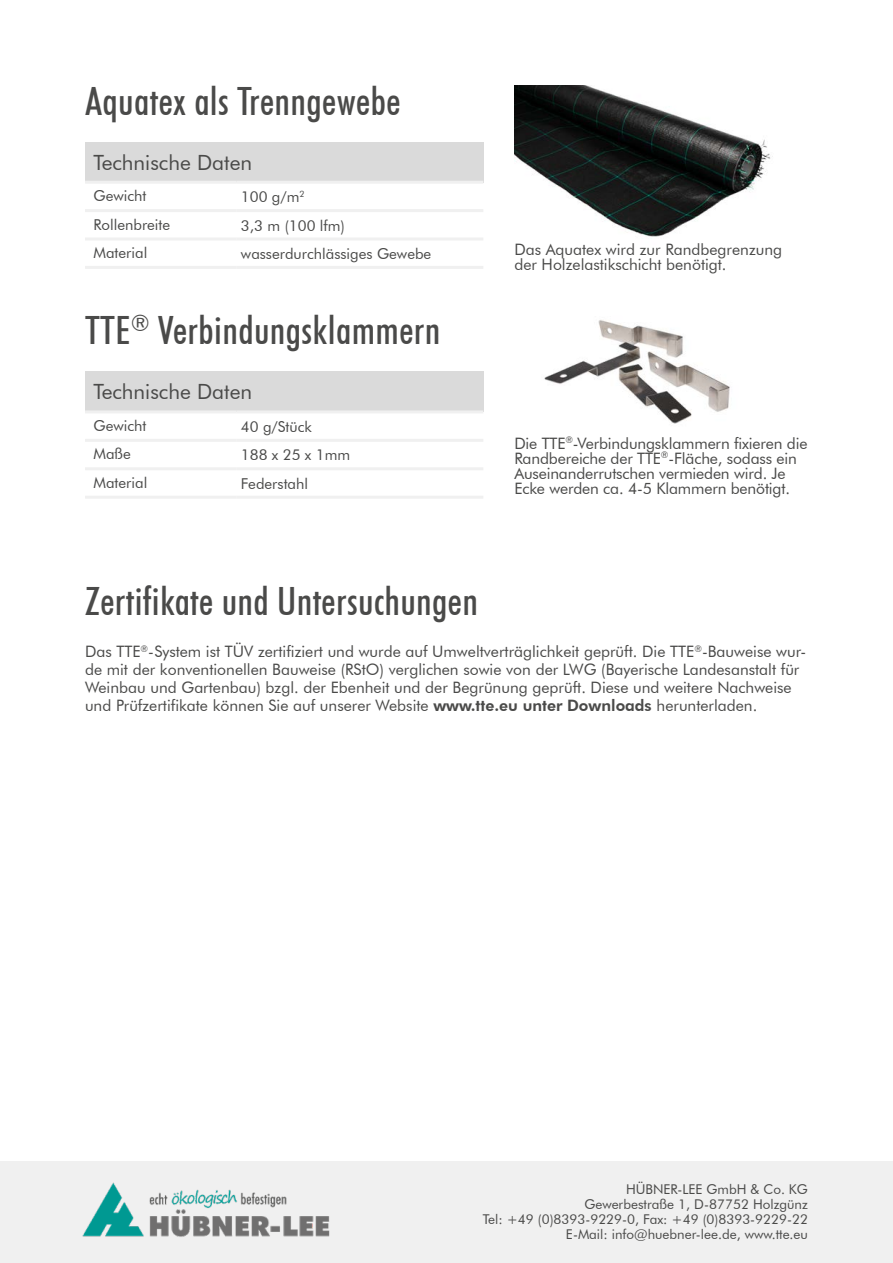
<style>
.page{position:relative;width:893px;height:1263px;background:#fff}
.page>*{position:absolute;margin:0;border:0;box-sizing:border-box;transform-origin:0 0}
.t1{font:500 condensed 39px "Futura BT";letter-spacing:.01em;color:#4a4a49}
.t2{font:21px "Futura BT";color:#4a4a49}
.t3{font:15.75px/15px "Futura BT";color:#4a4a49}
.t4{font:15px "Futura BT";color:#4a4a49}
.t5{font:13.5px/15px "Futura BT";color:#4a4a49;text-align:right}
.s1{font-weight:800}
</style>
<div class="page">
<div style="left:0;top:1161px;width:893px;height:102px;background:#f0f0f0"></div>
<img style="left:82px;top:1182px;width:248px;height:55px">
<div style="left:85px;top:372px;width:398px;height:40px;background:#dadada"></div>
<hr style="left:85px;top:467px;width:152px;height:3px;background:#f0f0f0">
<hr style="left:237px;top:467px;width:246px;height:3px;background:#f0f0f0">
<hr style="left:85px;top:496px;width:152px;height:3px;background:#f0f0f0">
<hr style="left:237px;top:496px;width:246px;height:3px;background:#f0f0f0">
<hr style="left:85px;top:410px;width:152px;height:3px;background:#f0f0f0">
<hr style="left:237px;top:410px;width:246px;height:3px;background:#f0f0f0">
<hr style="left:85px;top:439px;width:152px;height:3px;background:#f0f0f0">
<hr style="left:237px;top:439px;width:246px;height:3px;background:#f0f0f0">
<img style="left:544px;top:320px;width:186px;height:104px">
<div style="left:85px;top:142px;width:398px;height:40px;background:#dadada"></div>
<hr style="left:85px;top:209px;width:152px;height:3px;background:#f0f0f0">
<hr style="left:237px;top:209px;width:246px;height:3px;background:#f0f0f0">
<hr style="left:85px;top:237px;width:152px;height:3px;background:#f0f0f0">
<hr style="left:237px;top:237px;width:246px;height:3px;background:#f0f0f0">
<hr style="left:85px;top:266px;width:152px;height:3px;background:#f0f0f0">
<hr style="left:237px;top:266px;width:246px;height:3px;background:#f0f0f0">
<hr style="left:85px;top:181px;width:152px;height:3px;background:#f0f0f0">
<hr style="left:237px;top:181px;width:246px;height:3px;background:#f0f0f0">
<img style="left:515px;top:85px;width:258px;height:152px">
<h1 class="t1" style="left:85px;top:77px;width:317px">Aquatex als Trenngewebe</h1>
<h2 class="t2" style="left:94px;top:149px;width:160px">Technische Daten</h2>
<p class="t4" style="left:94px;top:187px;width:54px">Gewicht</p>
<p class="t4" style="left:241px;top:188px;width:65px">100 g/m<sup>2</sup></p>
<p class="t4" style="left:94px;top:215px;width:78px">Rollenbreite</p>
<p class="t4" style="left:241px;top:216px;width:105px">3,3 m (100 lfm)</p>
<p class="t4" style="left:94px;top:244px;width:55px">Material</p>
<p class="t4" style="left:241px;top:244px;width:192px">wasserdurchlässiges Gewebe</p>
<p class="t3" style="left:514px;top:241px;width:269px">Das Aquatex wird zur Randbegrenzung der Holzelastikschicht benötigt.</p>
<h1 class="t1" style="left:85px;top:307px;width:357px">TTE<sup>®</sup> Verbindungsklammern</h1>
<h2 class="t2" style="left:94px;top:379px;width:160px">Technische Daten</h2>
<p class="t4" style="left:94px;top:417px;width:54px">Gewicht</p>
<p class="t4" style="left:241px;top:417px;width:72px">40 g/Stück</p>
<p class="t4" style="left:94px;top:445px;width:39px">Maße</p>
<p class="t4" style="left:241px;top:446px;width:111px">188 x 25 x 1mm</p>
<p class="t4" style="left:94px;top:473px;width:55px">Material</p>
<p class="t4" style="left:241px;top:474px;width:69px">Federstahl</p>
<p class="t3" style="left:514px;top:435px;width:295px">Die TTE<sup>®</sup>-Verbindungsklammern fixieren die Randbereiche der TTE<sup>®</sup>-Fläche, sodass ein Auseinanderrutschen vermieden wird. Je Ecke werden ca. 4-5 Klammern benötigt.</p>
<h1 class="t1" style="left:85px;top:577px;width:394px">Zertifikate und Untersuchungen</h1>
<p class="t3" style="left:85px;top:643px;width:723px;line-height:18px">Das TTE<sup>®</sup>-System ist TÜV zertifiziert und wurde auf Umweltverträglichkeit geprüft. Die TTE<sup>®</sup>-Bauweise wur&shy;de mit der konventionellen Bauweise (RStO) verglichen sowie von der LWG (Bayerische Landesanstalt für Weinbau und Gartenbau) bzgl. der Ebenheit und der Begrünung geprüft. Diese und weitere Nachweise und Prüfzertifikate können Sie auf unserer Website <span class="s1">www.tte.eu unter Downloads</span> herunterladen.</p>
<p class="t5" style="left:483px;top:1181px;width:327px">HÜBNER-LEE GmbH &amp; Co. KG<br>Gewerbestraße 1, D-87752 Holzgünz<br>Tel: +49 (0)8393-9229-0, Fax: +49 (0)8393-9229-22<br>E-Mail: info@huebner-lee.de, www.tte.eu</p>
</div>
